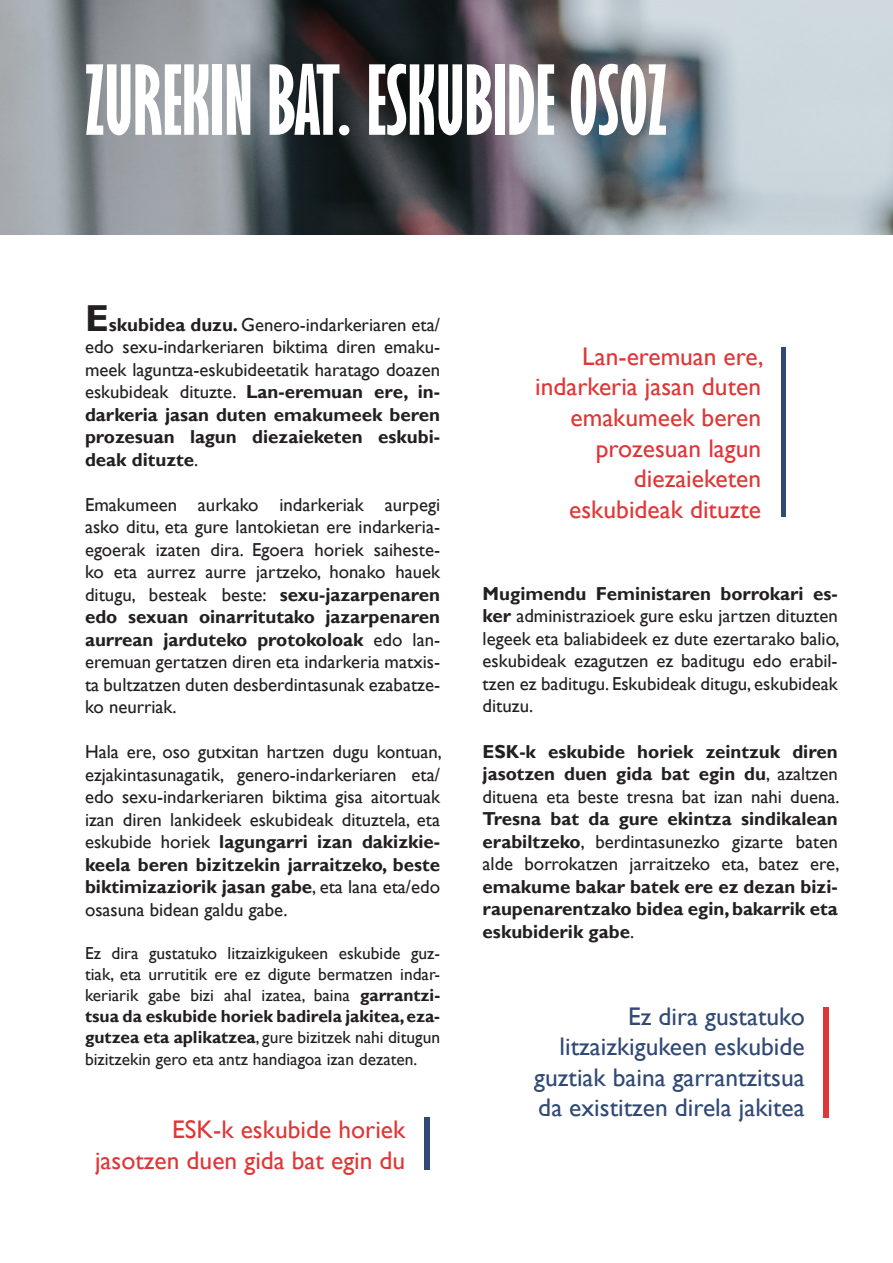
<style>
.page{position:relative;width:893px;height:1263px;background:#fff}
.page>*{position:absolute;margin:0;border:0;box-sizing:border-box;transform-origin:0 0}
.t1{font:700 extra-condensed 88.5px "Gill Sans";color:#fff}
.t2{font:25.5px/30.6px "Gill Sans";color:#df3737;text-align:right}
.t3{font:25.5px/30.6px "Gill Sans";color:#314a75}
.t4{font:18.75px/22.5px "Gill Sans";color:#231f20;text-align:justify}
.t5{font:700 18.75px/22.5px "Gill Sans";color:#231f20;text-align:justify}
.t6{font:17.4px/20.9px "Gill Sans";color:#231f20;text-align:justify}
.s1{font-weight:700;font-size:37.5px}
.s2{font-weight:700}
.s3{font-weight:400}
</style>
<div class="page">
<img style="left:0;top:0;width:893px;height:234px">
<hr style="left:781px;top:347px;width:4px;height:170px;background:#314a75">
<div style="left:424px;top:1118px;width:5px;height:52px;background:#314a75"></div>
<div style="left:823px;top:1007px;width:6px;height:111px;background:#df3737"></div>
<p class="t1" style="left:85px;top:46px;width:583px">ZUREKIN BAT. ESKUBIDE OSOZ</p>
<p class="t4" style="left:85px;top:313px;width:357px"><span class="s1">E</span><span class="s2">skubidea duzu.</span> Genero-indarkeriaren eta/ edo sexu-indarkeriaren biktima diren emaku&shy;meek laguntza-eskubideetatik haratago doazen eskubideak dituzte. <span class="s2">Lan-eremuan ere, in&shy;darkeria jasan duten emakumeek beren prozesuan lagun diezaieketen eskubi&shy;deak dituzte</span>.</p>
<p class="t4" style="left:85px;top:493px;width:357px">Emakumeen aurkako indarkeriak aurpegi asko ditu, eta gure lantokietan ere indarkeria&shy;egoerak izaten dira. Egoera horiek saiheste&shy;ko eta aurrez aurre jartzeko, honako hauek ditugu, besteak beste: <span class="s2">sexu-jazarpenaren edo sexuan oinarritutako jazarpenaren aurrean jarduteko protokoloak</span> edo lan&shy;eremuan gertatzen diren eta indarkeria matxis&shy;ta bultzatzen duten desberdintasunak ezabatze&shy;ko neurriak.</p>
<p class="t4" style="left:85px;top:741px;width:358px">Hala ere, oso gutxitan hartzen dugu kontuan, ezjakintasunagatik, genero-indarkeriaren eta/ edo sexu-indarkeriaren biktima gisa aitortuak izan diren lankideek eskubideak dituztela, eta eskubide horiek <span class="s2">lagungarri izan dakizkie&shy;keela beren bizitzekin jarraitzeko, beste biktimizaziorik jasan gabe</span>, eta lana eta/edo osasuna bidean galdu gabe.</p>
<p class="t6" style="left:85px;top:943px;width:357px">Ez dira gustatuko litzaizkigukeen eskubide guz&shy;tiak, eta urrutitik ere ez digute bermatzen indar&shy;keriarik gabe bizi ahal izatea, baina <span class="s2">garrantzi&shy;tsua da eskubide horiek badirela jakitea, eza&shy;gutzea eta aplikatzea</span>, gure bizitzek nahi ditugun</p>
<p class="t6" style="left:85px;top:1049px;width:334px">bizitzekin gero eta antz handiagoa izan dezaten.</p>
<p class="t2" style="left:172px;top:1114px;width:235px">ESK-k eskubide horiek</p>
<p class="t2" style="left:95px;top:1145px;width:312px">jasotzen duen gida bat egin du</p>
<p class="t2" style="left:582px;top:341px;width:183px">Lan-eremuan ere,</p>
<p class="t2" style="left:535px;top:372px;width:227px">indarkeria jasan duten emakumeek beren</p>
<p class="t2" style="left:596px;top:433px;width:167px">prozesuan lagun</p>
<p class="t2" style="left:634px;top:464px;width:129px">diezaieketen</p>
<p class="t2" style="left:569px;top:494px;width:193px">eskubideak dituzte</p>
<p class="t4" style="left:483px;top:583px;width:358px"><span class="s2">Mugimendu Feministaren borrokari es&shy;ker</span> administrazioek gure esku jartzen dituzten legeek eta baliabideek ez dute ezertarako balio, eskubideak ezagutzen ez baditugu edo erabil&shy;tzen ez baditugu. Eskubideak ditugu, eskubideak dituzu.</p>
<p class="t5" style="left:483px;top:740px;width:358px">ESK-k eskubide horiek zeintzuk diren jasotzen duen gida bat egin du<span class="s3">, azaltzen dituena eta beste tresna bat izan nahi duena.<br></span>Tresna bat da gure ekintza sindikalean erabiltzeko<span class="s3">, berdintasunezko gizarte baten alde borrokatzen jarraitzeko eta, batez ere, </span>emakume bakar batek ere ez dezan bizi&shy;raupenarentzako bidea egin, bakarrik eta eskubiderik gabe<span class="s3">.</span></p>
<p class="t3" style="left:628px;top:1001px;width:178px">Ez dira gustatuko</p>
<p class="t3" style="left:560px;top:1032px;width:247px">litzaizkigukeen eskubide</p>
<p class="t3" style="left:534px;top:1062px;width:272px">guztiak baina garrantzitsua da existitzen direla jakitea</p>
</div>
